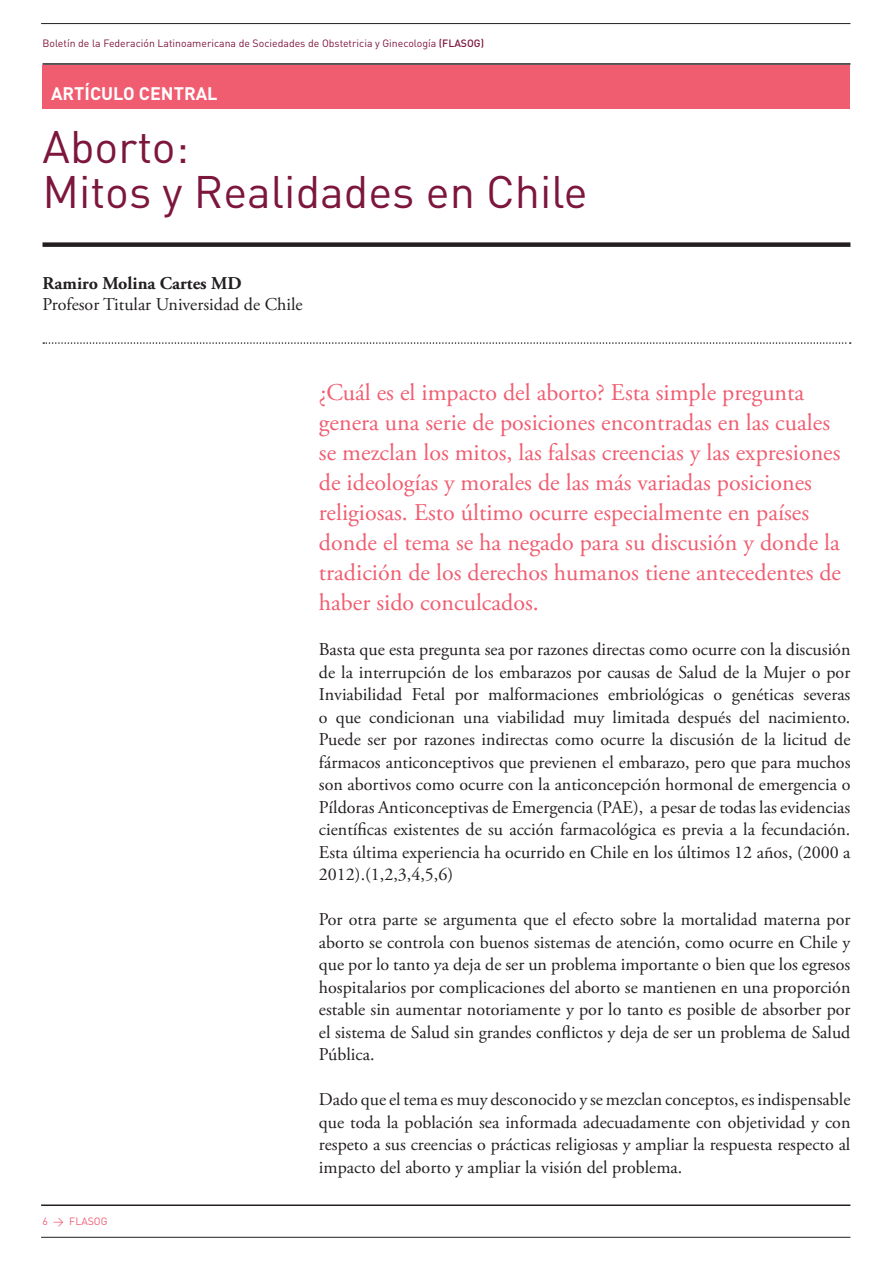
<style>
.page{position:relative;width:893px;height:1263px;background:#fff}
.page>*{position:absolute;margin:0;border:0;box-sizing:border-box;transform-origin:0 0}
.t1{font:45px/45px "DIN";color:#7d163d}
.t2{font:24px/30px "Adobe Garamond Pro";color:#f05d71}
.t3{font:18px/22.5px "Adobe Garamond Pro";color:#231f20;text-align:justify}
.t4{font:700 18px "Adobe Garamond Pro";color:#231f20}
.t5{font:700 18px "DIN";color:#fff}
.t6{font:10.5px "DIN";color:#7d163d}
.t7{font:10.5px "DIN";color:#f05d71}
.s1{font-weight:500}
</style>
<div class="page">
<hr style="left:41px;top:1237px;width:809px;height:1px;background:#231f20">
<hr style="left:41px;top:23px;width:809px;height:1px;background:#231f20">
<hr style="left:43px;top:63px;width:807px;height:2px;background:#231f20">
<hr style="left:41px;top:1204px;width:809px;height:2px;background:#231f20">
<div style="left:43px;top:65px;width:807px;height:43px;background:#f05d71"></div>
<svg style="left:43px;top:342px;width:808px;height:2px"></svg>
<div style="left:43px;top:242px;width:807px;height:5px;background:#231f20"></div>
<p class="t6" style="left:43px;top:37px;width:443px">Boletín de la Federación Latinoamericana de Sociedades de Obstetricia y Ginecología <span class="s1">(FLASOG)</span></p>
<p class="t5" style="left:51px;top:82px;width:168px">ARTÍCULO CENTRAL</p>
<h1 class="t1" style="left:43px;top:123px;width:547px">Aborto:<br>Mitos y Realidades en Chile</h1>
<p class="t4" style="left:43px;top:273px;width:201px">Ramiro Molina Cartes MD</p>
<p class="t3" style="left:43px;top:294px;width:262px">Profesor Titular Universidad de Chile</p>
<p class="t7" style="left:43px;top:1215px;width:67px">6 &gt; FLASOG</p>
<p class="t2" style="left:319px;top:378px;width:524px">¿Cuál es el impacto del aborto? Esta simple pregunta genera una serie de posiciones encontradas en las cuales se mezclan los mitos, las falsas creencias y las expresiones de ideologías y morales de las más variadas posiciones religiosas. Esto último ocurre especialmente en países donde el tema se ha negado para su discusión y donde la tradición de los derechos humanos tiene antecedentes de haber sido conculcados.</p>
<p class="t3" style="left:319px;top:639px;width:533px">Basta que esta pregunta sea por razones directas como ocurre con la discusión de la interrupción de los embarazos por causas de Salud de la Mujer o por Inviabilidad Fetal por malformaciones embriológicas o genéticas severas o que condicionan una viabilidad muy limitada después del nacimiento.<br>Puede ser por razones indirectas como ocurre la discusión de la licitud de fármacos anticonceptivos que previenen el embarazo, pero que para muchos son abortivos como ocurre con la anticoncepción hormonal de emergencia o Píldoras Anticonceptivas de Emergencia (PAE), a pesar de todas las evidencias científicas existentes de su acción farmacológica es previa a la fecundación.<br>Esta última experiencia ha ocurrido en Chile en los últimos 12 años, (2000 a 2012).(1,2,3,4,5,6)</p>
<p class="t3" style="left:319px;top:909px;width:533px">Por otra parte se argumenta que el efecto sobre la mortalidad materna por aborto se controla con buenos sistemas de atención, como ocurre en Chile y que por lo tanto ya deja de ser un problema importante o bien que los egresos hospitalarios por complicaciones del aborto se mantienen en una proporción estable sin aumentar notoriamente y por lo tanto es posible de absorber por el sistema de Salud sin grandes conflictos y deja de ser un problema de Salud Pública.</p>
<p class="t3" style="left:319px;top:1089px;width:533px">Dado que el tema es muy desconocido y se mezclan conceptos, es indispensable que toda la población sea informada adecuadamente con objetividad y con respeto a sus creencias o prácticas religiosas y ampliar la respuesta respecto al impacto del aborto y ampliar la visión del problema.</p>
</div>
